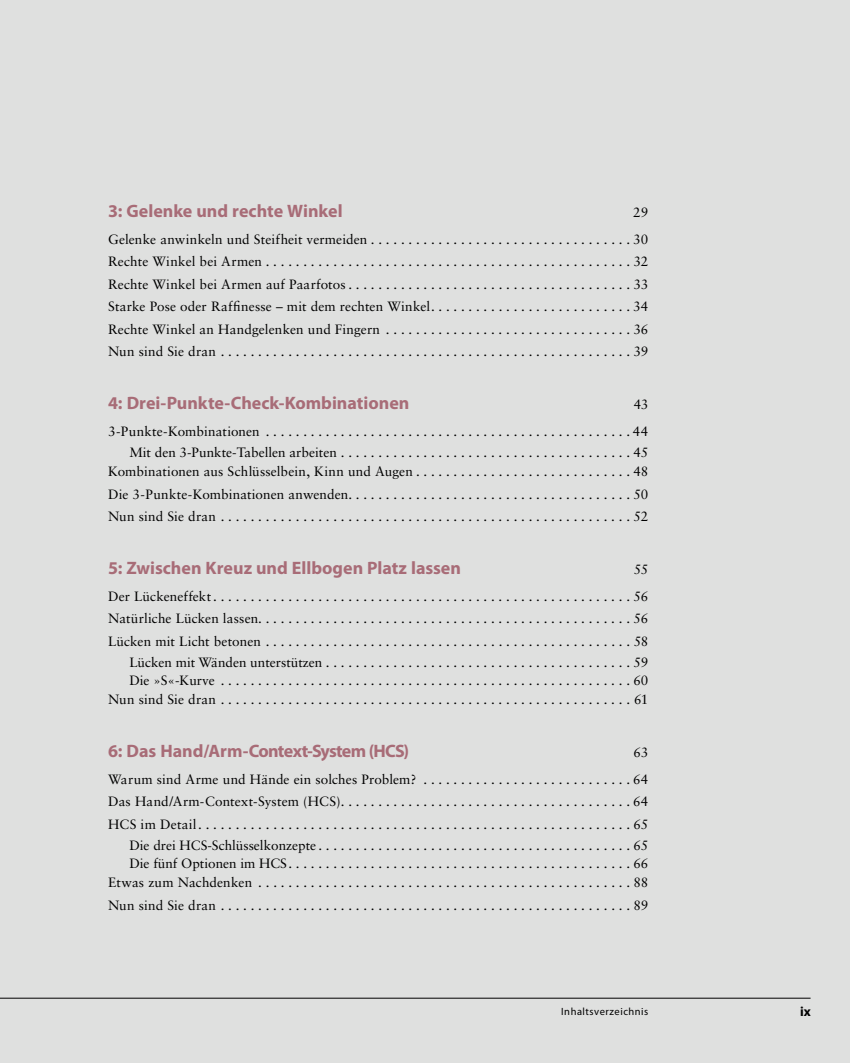
<style>
.page{position:relative;width:851px;height:1063px;background:#fff}
.page>*{position:absolute;margin:0;border:0;box-sizing:border-box;transform-origin:0 0}
.t1{font:700 18px "Myriad Pro";color:#a86c77}
.t2{font:700 18px "Myriad Pro";letter-spacing:-.04em;color:#a86c77}
.t3{font:13.5px/22.5px "Sabon LT Std";letter-spacing:.005em;color:#000}
.t4{font:700 13.5px "Myriad Pro";color:#000}
.t5{font:10.5px "Myriad Pro";letter-spacing:.05em;color:#000}
</style>
<div class="page">
<div style="left:0;top:1px;width:849px;height:1062px;background:#dfe0df"></div>
<hr style="left:0;top:998px;width:810px;height:1px;background:#000">
<h1 class="t1" style="left:108px;top:199px;width:236px">3: Gelenke und rechte Winkel</h1>
<p class="t3" style="left:108px;top:198px;width:542px;line-height:27px;text-align:right">29<br>Gelenke anwinkeln und Steifheit vermeiden ...................................30</p>
<p class="t3" style="left:108px;top:250px;width:542px;text-align:justify">Rechte Winkel bei Armen .................................................32<br>Rechte Winkel bei Armen auf Paarfotos ......................................33<br>Starke Pose oder Raffinesse – mit dem rechten Winkel . . . . . . . . . . . . . . . . . . . . . . . . . . . 34<br>Rechte Winkel an Handgelenken und Fingern .................................36<br>Nun sind Sie dran .......................................................39</p>
<h1 class="t1" style="left:108px;top:391px;width:303px">4: Drei-Punkte-Check-Kombinationen</h1>
<p class="t3" style="left:108px;top:390px;width:541px;line-height:27px;text-align:right">43<br>3-Punkte-Kombinationen .................................................44</p>
<p class="t3" style="left:108px;top:442px;width:542px;line-height:19.5px;text-align:right">Mit den 3-Punkte-Tabellen arbeiten .......................................45<br>Kombinationen aus Schlüsselbein, Kinn und Augen . . . . . . . . . . . . . . . . . . . . . . . . . . . . . 48</p>
<p class="t3" style="left:108px;top:483px;width:542px">Die 3-Punkte-Kombinationen anwenden ......................................50<br>Nun sind Sie dran .......................................................52</p>
<h1 class="t1" style="left:108px;top:556px;width:354px">5: Zwischen Kreuz und Ellbogen Platz lassen</h1>
<p class="t3" style="left:108px;top:555px;width:542px;line-height:27px;text-align:right">55<br>Der Lückeneffekt ........................................................56</p>
<p class="t3" style="left:108px;top:607px;width:542px">Natürliche Lücken lassen. . . . . . . . . . . . . . . . . . . . . . . . . . . . . . . . . . . . . . . . . . . . . . . . . . 56<br>Lücken mit Licht betonen .................................................58</p>
<p class="t3" style="left:129px;top:653px;width:520px;line-height:18px">Lücken mit Wänden unterstützen .........................................59<br>Die »S«-Kurve .......................................................60</p>
<p class="t3" style="left:108px;top:688px;width:542px">Nun sind Sie dran .......................................................61</p>
<h1 class="t2" style="left:108px;top:739px;width:303px">6: Das Hand/Arm-Context-System (HCS)</h1>
<p class="t3" style="left:108px;top:738px;width:541px;line-height:27px;text-align:right">63<br>Warum sind Arme und Hände ein solches Problem? . . . . . . . . . . . . . . . . . . . . . . . . . . . . 64</p>
<p class="t3" style="left:108px;top:790px;width:541px">Das Hand/Arm-Context-System (HCS) .......................................64<br>HCS im Detail ..........................................................65</p>
<p class="t3" style="left:129px;top:836px;width:520px;line-height:18px">Die drei HCS-Schlüsselkonzepte ..........................................65<br>Die fünf Optionen im HCS ..............................................66</p>
<p class="t3" style="left:108px;top:871px;width:542px">Etwas zum Nachdenken ..................................................88<br>Nun sind Sie dran .......................................................89</p>
<p class="t5" style="left:561px;top:1005px;width:89px">Inhaltsverzeichnis</p>
<p class="t4" style="left:800px;top:1003px;width:12px">ix</p>
</div>
